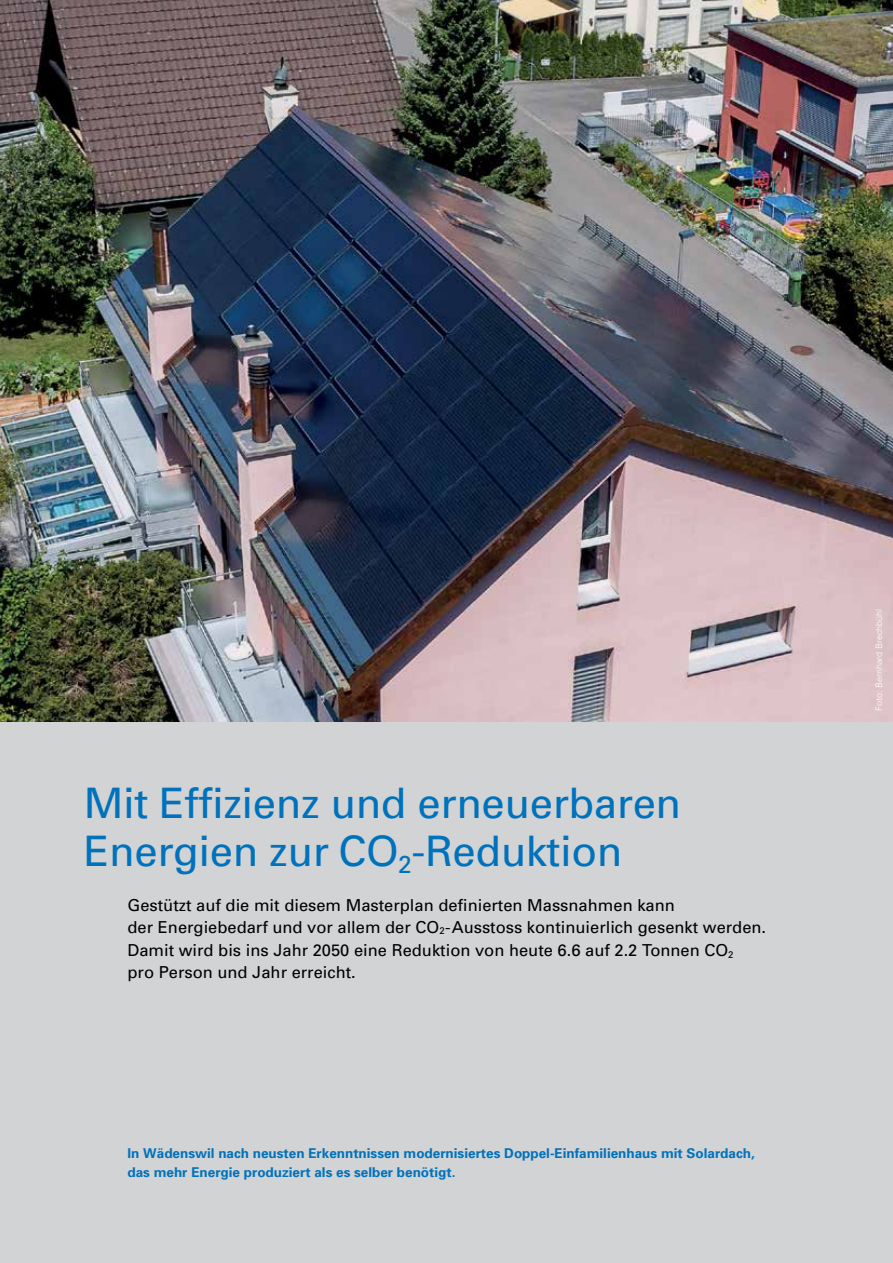
<style>
.page{position:relative;width:893px;height:1263px;background:#fff}
.page>*{position:absolute;margin:0;border:0;box-sizing:border-box;transform-origin:0 0}
.t1{font:42px/48px "Univers";letter-spacing:-.01em;color:#0072bc}
.t2{font:16.5px/22.5px "Univers";color:#000}
.t3{font:700 13.5px/19.5px "Univers";color:#0072bc}
.t4{font:300 9px "Univers";color:#fff}
.s1{font-size:9.6px}
</style>
<div class="page">
<img style="left:0;top:0;width:893px;height:723px">
<div style="left:0;top:723px;width:893px;height:540px;background:#d1d3d4"></div>
<h1 class="t1" style="left:84px;top:780px;width:599px">Mit Effizienz und erneuerbaren<br>Energien zur CO<sub>2</sub>-Reduktion</h1>
<p class="t2" style="left:128px;top:894px;width:640px">Gestützt auf die mit diesem Masterplan definierten Massnahmen kann<br>der Energiebedarf und vor allem der CO<span class="s1">2</span>-Ausstoss kontinuierlich gesenkt werden.<br>Damit wird bis ins Jahr 2050 eine Reduktion von heute 6.6 auf 2.2 Tonnen CO<sub>2<br></sub>pro Person und Jahr erreicht.</p>
<p class="t3" style="left:128px;top:1143px;width:629px">In Wädenswil nach neusten Erkenntnissen modernisiertes Doppel-Einfamilienhaus mit Solardach, das mehr Energie produziert als es selber benötigt.</p>
<p class="t4" style="left:873px;top:711px;width:104px;rotate:-90deg">Foto: Bernhard Brechbühl</p>
</div>
